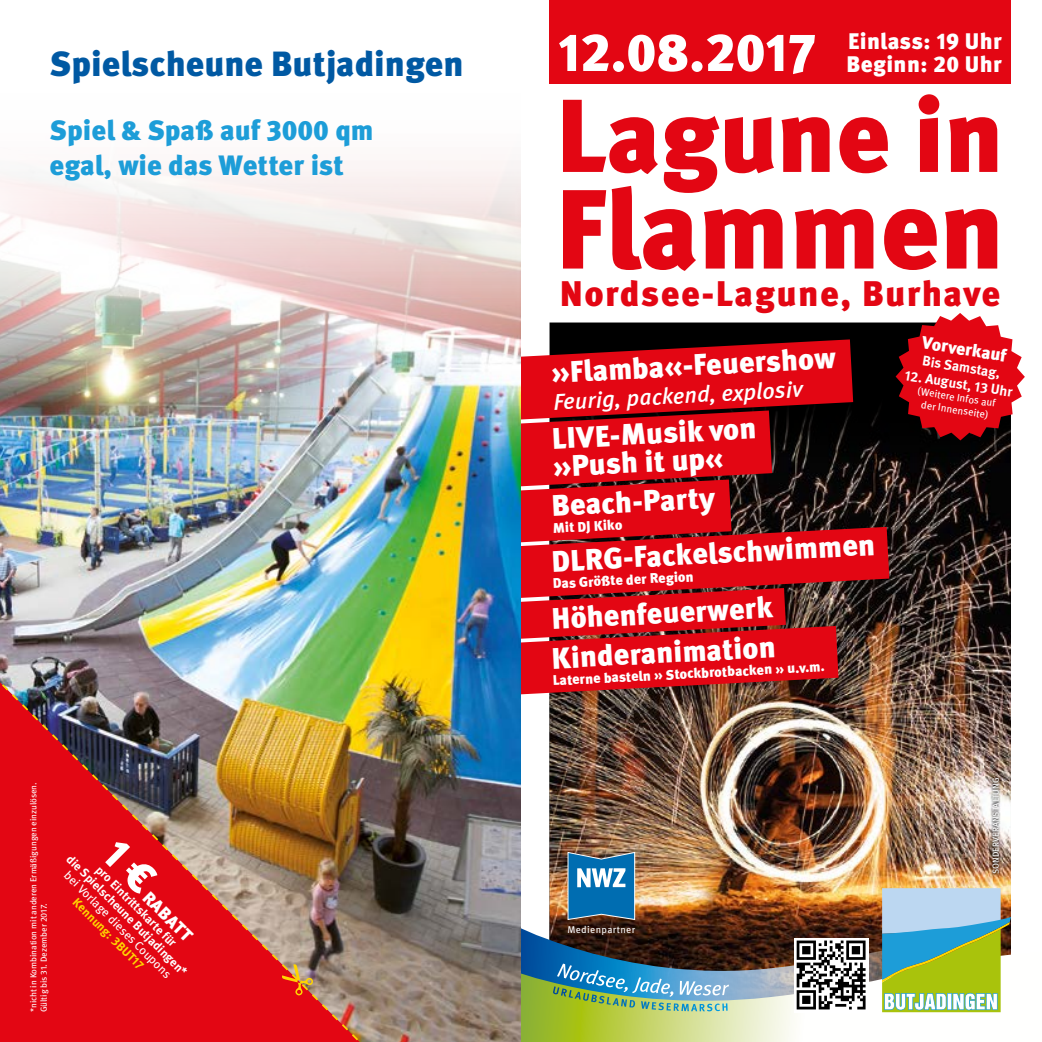
<style>
.page{position:relative;width:1042px;height:1042px;background:#fff}
.page>*{position:absolute;margin:0;border:0;box-sizing:border-box;transform-origin:0 0}
.t1{font:900 112.52px "Meta OT";letter-spacing:-.005em;color:#e30613}
.t2{font:900 103.42px "Meta OT";letter-spacing:-.005em;color:#e30613}
.t3{font:900 53.38px "Meta OT";color:#fff}
.t4{font:900 35.52px "Meta OT";letter-spacing:.04em;color:#e30613}
.t5{font:900 35px "Meta OT";color:#0059a3}
.t6{font:900 29.75px/28px "Meta OT";color:#fff}
.t7{font:900 28px/35px "Meta OT";color:#1d9dd8}
.t8{font:italic 500 22.75px "Meta OT";color:#fff}
.t9{font:900 22.57px/23.3px "Meta OT";letter-spacing:.015em;color:#fff}
.t10{font:900 17.5px "Meta OT";color:#fff}
.t11{font:900 14px "Meta OT";color:#fff}
.t12{font:700 14px "Meta OT";color:#fff}
.t13{font:700 12.25px/13.1px "Meta OT";color:#fff;text-align:center}
.t14{font:12.25px "Meta OT";color:#fff}
.t15{font:700 12.25px "Meta OT";color:#ffd500}
.t16{font:10.5px/12.6px "Meta OT";color:#fff;text-align:center}
.t17{font:9.8px "Meta OT";letter-spacing:.035em;color:#fff}
.t18{font:8.75px/10.2px "Meta OT";letter-spacing:-.005em;color:#fff}
</style>
<div class="page">
<img style="left:549px;top:393px;width:462px;height:528px">
<div style="left:549px;top:0;width:462px;height:84px;background:#e30613"></div>
<svg style="left:521px;top:921px;width:361px;height:31px;background:#3d2722"></svg>
<svg style="left:521px;top:952px;width:480px;height:90px"></svg>
<img style="left:553px;top:963px;width:176px;height:44px">
<svg style="left:882px;top:888px;width:129px;height:124px;background:#98c298"></svg>
<svg style="left:567px;top:851px;width:69px;height:69px;background:#3c83b0"></svg>
<svg style="left:521px;top:339px;width:368px;height:355px;background:#b00e16"></svg>
<svg style="left:991px;top:776px;width:10px;height:100px"></svg>
<div style="left:794px;top:938px;width:74px;height:74px;background:linear-gradient(to right,#fff,#fff)"></div>
<svg style="left:796px;top:940px;width:69px;height:69px"></svg>
<img style="left:0;top:161px;width:521px;height:881px">
<img style="left:0;top:663px;width:379px;height:379px">
<svg style="left:282px;top:964px;width:31px;height:31px"></svg>
<svg style="left:895px;top:313px;width:130px;height:127px;background:#c22932"></svg>
<div style="left:101px;top:837px;width:58px;height:58px;background:#e30613"></div>
<p class="t5" style="left:50px;top:43px;width:415px">Spielscheune Butjadingen</p>
<p class="t7" style="left:50px;top:114px;width:325px">Spiel &amp; Spaß auf 3000 qm egal, wie das Wetter ist</p>
<p class="t18" style="left:29px;top:1012px;width:231px;rotate:-90deg">*nicht in Kombination mit anderen Ermäßigungen einzulösen.<br>Gültig bis 31. Dezember 2017.</p>
<p class="t13" style="left:82px;top:843px;width:167px;rotate:45deg">pro Eintrittskarte für<br>die Spielscheune Butjadingen*</p>
<p class="t14" style="left:72px;top:868px;width:147px;rotate:45deg">bei Vorlage dieses Coupons</p>
<p class="t10" style="left:153px;top:887px;width:63px;rotate:45deg">RABATT</p>
<p class="t15" style="left:80px;top:895px;width:96px;rotate:45deg">Kennung: 3BUT17</p>
<h3 class="t3" style="left:558px;top:20px;width:259px">12.08.2017</h3>
<p class="t9" style="left:846px;top:30px;width:157px">Einlass: 19 Uhr<br>Beginn: 20 Uhr</p>
<h2 class="t2" style="left:556px;top:73px;width:449px">Lagune in</h2>
<h1 class="t1" style="left:556px;top:161px;width:450px">Flammen</h1>
<p class="t4" style="left:560px;top:272px;width:442px">Nordsee-Lagune, Burhave</p>
<p class="t10" style="left:924px;top:332px;width:87px;rotate:9deg">Vorverkauf</p>
<p class="t6" style="left:551px;top:360px;width:286px;rotate:-3deg">»Flamba«-Feuershow</p>
<p class="t8" style="left:552px;top:388px;width:251px;rotate:-3deg">Feurig, packend, explosiv</p>
<p class="t6" style="left:551px;top:426px;width:206px;rotate:-3deg">LIVE-Musik von »Push it up«</p>
<p class="t12" style="left:924px;top:352px;width:80px;rotate:9deg">Bis Samstag,</p>
<p class="t12" style="left:906px;top:366px;width:110px;rotate:9deg">12. August, 13 Uhr</p>
<p class="t16" style="left:919px;top:385px;width:80px;rotate:9deg">(Weitere Infos auf der Innenseite)</p>
<p class="t6" style="left:551px;top:493px;width:165px;rotate:-3deg">Beach-Party</p>
<p class="t11" style="left:552px;top:520px;width:71px;rotate:-3deg">Mit DJ Kiko</p>
<p class="t6" style="left:551px;top:549px;width:325px;rotate:-3deg">DLRG-Fackelschwimmen</p>
<p class="t11" style="left:552px;top:575px;width:142px;rotate:-3deg">Das Größte der Region</p>
<p class="t6" style="left:551px;top:606px;width:223px;rotate:-3deg">Höhenfeuerwerk</p>
<p class="t6" style="left:551px;top:645px;width:226px;rotate:-3deg">Kinderanimation</p>
<p class="t11" style="left:552px;top:672px;width:274px;rotate:-3deg">Laterne basteln » Stockbrotbacken » u.v.m.</p>
<p class="t17" style="left:567px;top:923px;width:69px">Medienpartner</p>
<p class="t18" style="left:991px;top:874px;width:98px;rotate:-90deg">SONDERVERANSTALTUNG</p>
</div>
